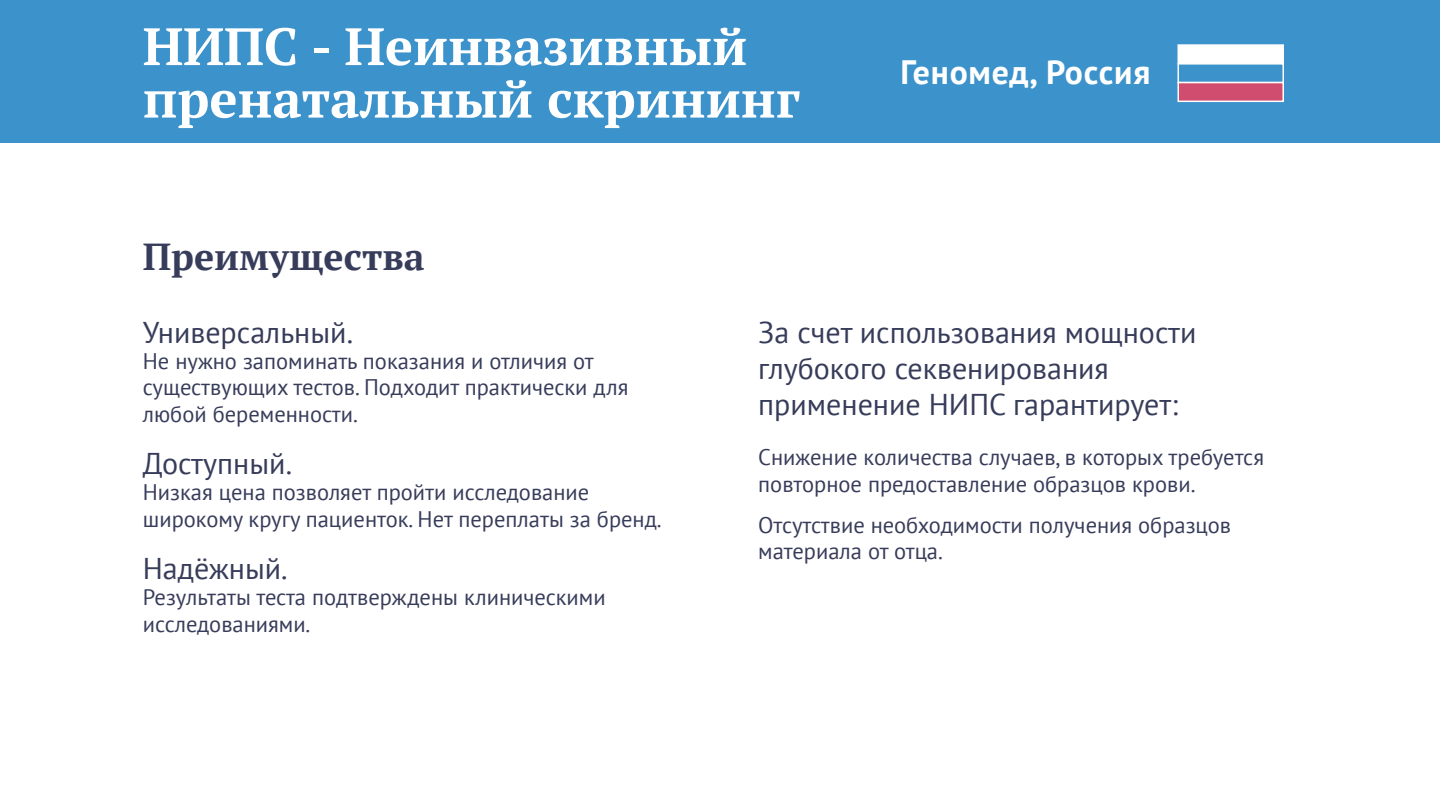
<style>
.page{position:relative;width:1440px;height:810px;background:#fff}
.page>*{position:absolute;margin:0;border:0;box-sizing:border-box;transform-origin:0 0}
.t1{font:700 52.5px/52.5px "PT Serif";color:#fff}
.t2{font:700 37.5px "PT Serif";color:#373c5a}
.t3{font:700 33.75px "PT Sans";letter-spacing:.025em;color:#fff}
.t4{font:30px/36px "PT Sans";color:#373c5a}
.t5{font:22.5px/26.2px "PT Sans";color:#373c5a}
</style>
<div class="page">
<div style="left:1px;top:0;width:1439px;height:142px;background:#3c92ca"></div>
<div style="left:1178px;top:44px;width:106px;height:21px;background:#fff;border:2px solid #fff"></div>
<div style="left:1178px;top:63px;width:106px;height:20px;background:#3c92ca;border:2px solid #fff"></div>
<div style="left:1178px;top:82px;width:106px;height:20px;background:#d14d6f;border:2px solid #fff"></div>
<h1 class="t1" style="left:143px;top:20px;width:659px">НИПС - Неинвазивный пренатальный скрининг</h1>
<h2 class="t2" style="left:143px;top:233px;width:283px">Преимущества</h2>
<h3 class="t3" style="left:900px;top:50px;width:252px">Геномед, Россия</h3>
<h3 class="t4" style="left:143px;top:314px;width:212px">Универсальный.</h3>
<p class="t5" style="left:143px;top:347px;width:487px">Не нужно запоминать показания и отличия от существующих тестов. Подходит практически для любой беременности.</p>
<h3 class="t4" style="left:143px;top:445px;width:151px">Доступный.</h3>
<p class="t5" style="left:143px;top:479px;width:520px">Низкая цена позволяет пройти исследование широкому кругу пациенток. Нет переплаты за бренд.</p>
<h3 class="t4" style="left:143px;top:550px;width:146px">Надёжный.</h3>
<p class="t5" style="left:143px;top:584px;width:464px">Результаты теста подтверждены клиническими исследованиями.</p>
<h3 class="t4" style="left:758px;top:314px;width:440px">За счет использования мощности глубокого секвенирования применение НИПС гарантирует:</h3>
<p class="t5" style="left:758px;top:444px;width:507px">Снижение количества случаев, в которых требуется повторное предоставление образцов крови.</p>
<p class="t5" style="left:758px;top:511px;width:474px">Отсутствие необходимости получения образцов материала от отца.</p>
</div>
